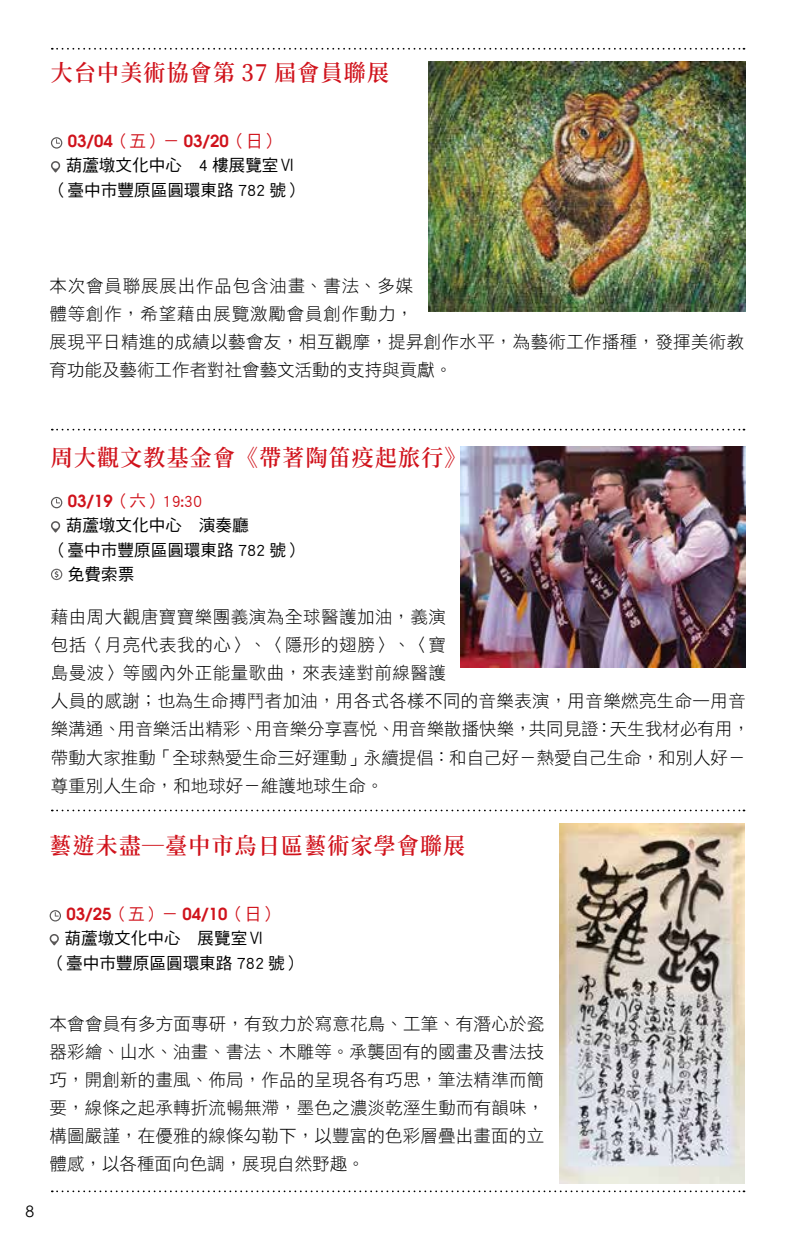
<style>
.page{position:relative;width:794px;height:1241px;background:#fff}
.page>*{position:absolute;margin:0;border:0;box-sizing:border-box;transform-origin:0 0}
.t1{font:600 22.75px "Noto Serif TC";letter-spacing:.06em;color:#d0121b;scale:.96 1}
.t2{font:17.5px/28px "DF Hei Std W3";letter-spacing:.02em;color:#000}
.t3{font:16.62px/24.5px "DF Hei Std W5";color:#000}
.t4{font:600 16.62px "Avant Garde";color:#d0121b}
.t5{font:16.62px "DF Hei Std W5";color:#d0121b}
.t6{font:15.75px "Century Gothic";color:#000}
.s1{font-family:"DF Hei Std W5";font-weight:400}
.s2{font-family:"DF Hei Std W5";font-weight:400;font-size:16.97px}
.s3{font-family:"Avant Garde";font-weight:600}
</style>
<div class="page">
<svg style="left:51px;top:497px;width:11px;height:11px"></svg>
<svg style="left:51px;top:521px;width:9px;height:11px"></svg>
<svg style="left:51px;top:568px;width:11px;height:12px"></svg>
<img style="left:461px;top:446px;width:284px;height:221px">
<svg style="left:50px;top:910px;width:11px;height:11px"></svg>
<svg style="left:50px;top:934px;width:9px;height:11px"></svg>
<img style="left:559px;top:823px;width:185px;height:360px">
<svg style="left:51px;top:137px;width:11px;height:12px"></svg>
<svg style="left:51px;top:161px;width:9px;height:11px"></svg>
<img style="left:428px;top:61px;width:317px;height:251px">
<svg style="left:52px;top:48px;width:692px;height:2px"></svg>
<svg style="left:52px;top:428px;width:692px;height:2px"></svg>
<svg style="left:52px;top:809px;width:692px;height:2px"></svg>
<svg style="left:52px;top:1190px;width:692px;height:1px"></svg>
<h1 class="t1" style="left:51px;top:60px;width:353px">大台中美術協會第 37 屆會員聯展</h1>
<p class="t4" style="left:68px;top:130px;width:213px">03/04<span class="s1">（五）</span><span class="s2">－</span> 03/20<span class="s2">（日）</span></p>
<p class="t3" style="left:51px;top:153px;width:253px;text-align:center">葫蘆墩文化中心　4 樓展覽室Ⅵ<br>（臺中市豐原區圓環東路 782 號）</p>
<p class="t2" style="left:50px;top:271px;width:696px">本次會員聯展展出作品包含油畫、書法、多媒<br>體等創作，希望藉由展覽激勵會員創作動力，<br>展現平日精進的成績以藝會友，相互觀摩，提昇創作水平，為藝術工作播種，發揮美術教育功能及藝術工作者對社會藝文活動的支持與貢獻。</p>
<h1 class="t1" style="left:51px;top:445px;width:434px">周大觀文教基金會《帶著陶笛疫起旅行》</h1>
<p class="t5" style="left:68px;top:491px;width:136px"><span class="s3">03/19</span>（六）19:30</p>
<p class="t3" style="left:66px;top:512px;width:184px">葫蘆墩文化中心　演奏廳</p>
<p class="t3" style="left:51px;top:537px;width:253px">（臺中市豐原區圓環東路 782 號）</p>
<p class="t3" style="left:68px;top:561px;width:68px">免費索票</p>
<p class="t2" style="left:51px;top:602px;width:700px">藉由周大觀唐寶寶樂團義演為全球醫護加油，義演<br>包括〈月亮代表我的心〉、〈隱形的翅膀〉、〈寶<br>島曼波〉等國內外正能量歌曲，來表達對前線醫護<br>人員的感謝；也為生命搏鬥者加油，用各式各樣不同的音樂表演，用音樂燃亮生命—用音樂溝通、用音樂活出精彩、用音樂分享喜悅、用音樂散播快樂，共同見證：天生我材必有用，帶動大家推動「全球熱愛生命三好運動」永續提倡：和自己好－熱愛自己生命，和別人好－尊重別人生命，和地球好－維護地球生命。</p>
<h1 class="t1" style="left:50px;top:832px;width:434px">藝遊未盡─臺中市烏日區藝術家學會聯展</h1>
<p class="t4" style="left:67px;top:902px;width:213px">03/25<span class="s1">（五）</span><span class="s2">－</span> 04/10<span class="s2">（日）</span></p>
<p class="t3" style="left:50px;top:925px;width:253px;text-indent:15px">葫蘆墩文化中心　展覽室Ⅵ<br>（臺中市豐原區圓環東路 782 號）</p>
<p class="t6" style="left:25px;top:1199px;width:10px">8</p>
<p class="t2" style="left:50px;top:1009px;width:496px;text-align:justify">本會會員有多方面專研，有致力於寫意花鳥、工筆、有潛心於瓷器彩繪、山水、油畫、書法、木雕等。承襲固有的國畫及書法技巧，開創新的畫風、佈局，作品的呈現各有巧思，筆法精準而簡要，線條之起承轉折流暢無滯，墨色之濃淡乾溼生動而有韻味，構圖嚴謹，在優雅的線條勾勒下，以豐富的色彩層疊出畫面的立體感，以各種面向色調，展現自然野趣。</p>
</div>
